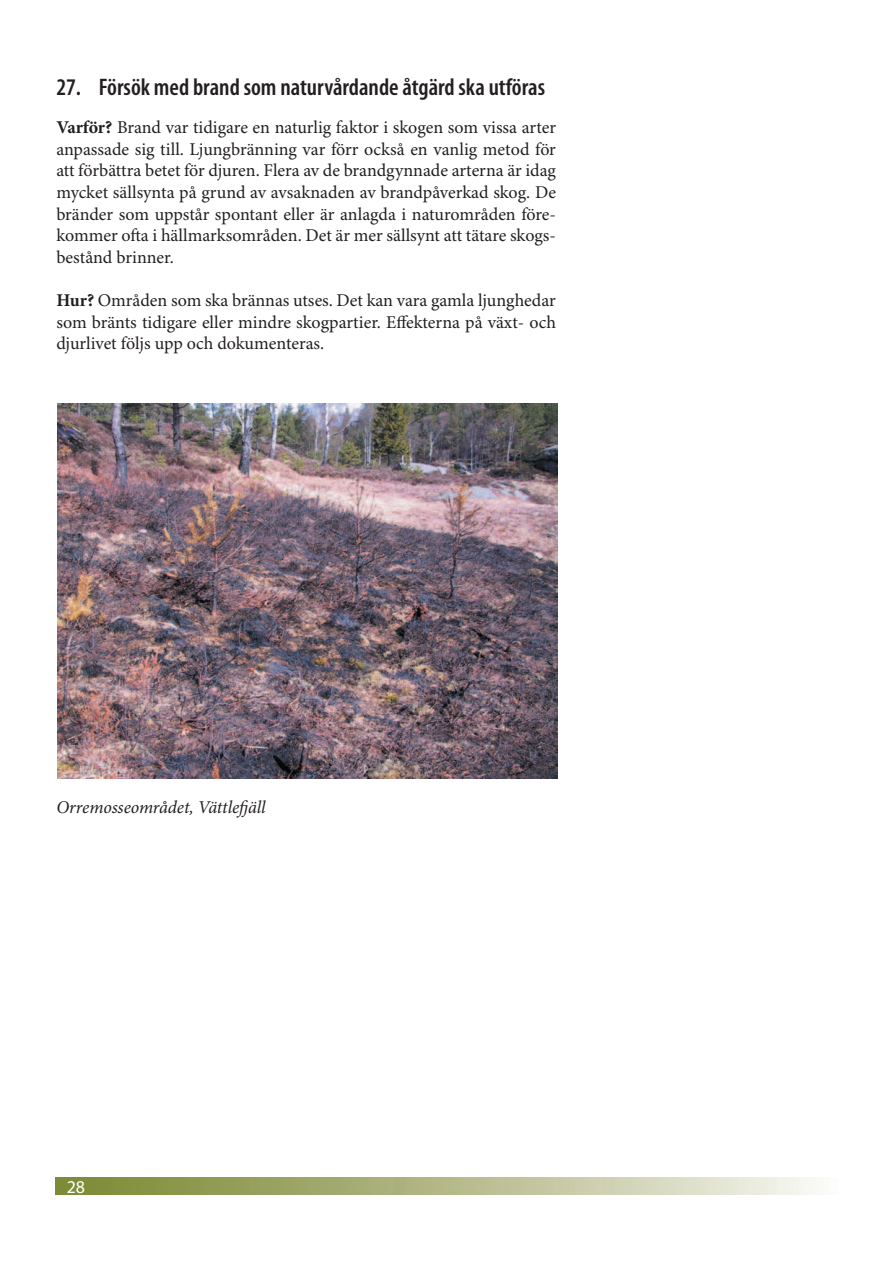
<style>
.page{position:relative;width:893px;height:1263px;background:#fff}
.page>*{position:absolute;margin:0;border:0;box-sizing:border-box;transform-origin:0 0}
.t1{font:600 condensed 24px "Myriad Pro";color:#231f20}
.t2{font:18px/21.6px "Minion Pro";color:#231f20;text-align:justify}
.t3{font:italic 18px "Minion Pro";letter-spacing:-.005em;color:#231f20}
.t4{font:18px "Myriad Pro";color:#fff}
.s1{font-weight:700}
</style>
<div class="page">
<div style="left:55px;top:1178px;width:783px;height:17px;background:linear-gradient(to right,#77842b,#f7f5f0)"></div>
<img style="left:58px;top:404px;width:499px;height:374px">
<h1 class="t1" style="left:56px;top:73px;width:490px">27. Försök med brand som naturvårdande åtgärd ska utföras</h1>
<p class="t2" style="left:56px;top:117px;width:501px"><span class="s1">Varför?</span> Brand var tidigare en naturlig faktor i skogen som vissa arter anpassade sig till. Ljungbränning var förr också en vanlig metod för att förbättra betet för djuren. Flera av de brandgynnade arterna är idag mycket sällsynta på grund av avsaknaden av brandpåverkad skog. De bränder som uppstår spontant eller är anlagda i naturområden före&shy;kommer ofta i hällmarksområden. Det är mer sällsynt att tätare skogs&shy;bestånd brinner.</p>
<p class="t2" style="left:56px;top:290px;width:501px"><span class="s1">Hur?</span> Områden som ska brännas utses. Det kan vara gamla ljunghedar som bränts tidigare eller mindre skogpartier. Effekterna på växt- och djurlivet följs upp och dokumenteras.</p>
<p class="t3" style="left:56px;top:796px;width:211px">Orremosseområdet, Vättlefjäll</p>
<p class="t4" style="left:67px;top:1177px;width:20px">28</p>
</div>
